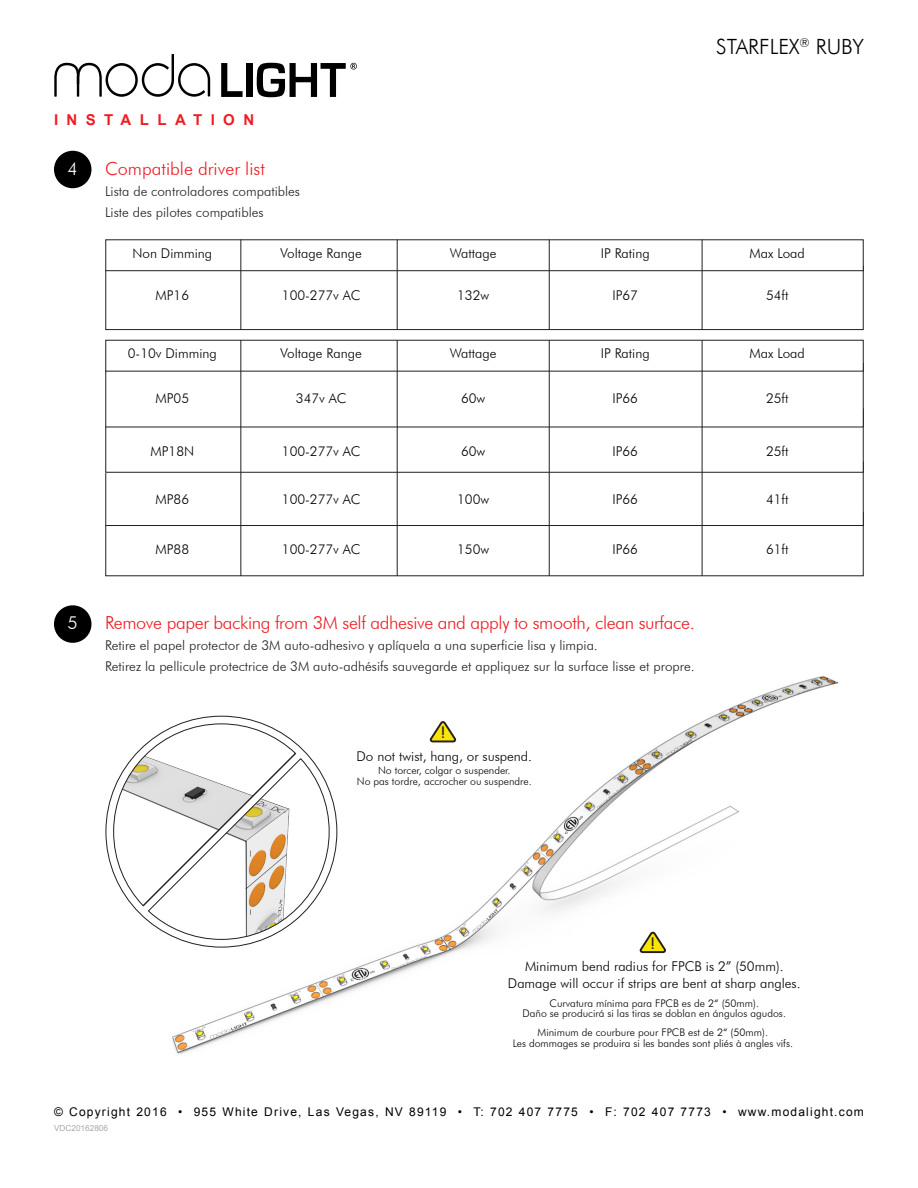
<style>
.page{position:relative;width:918px;height:1188px;background:#fff}
.page>*{position:absolute;margin:0;border:0;box-sizing:border-box;transform-origin:0 0}
.t1{font:300 21px "Futura BT";color:#000001}
.t2{font:300 18px "Futura BT";letter-spacing:-.02em;color:#ee1d23}
.t3{font:300 18px "Futura BT";color:#ee1d23}
.t4{font:300 18px "Futura BT";color:#fff}
.t5{font:condensed 15.45px "Futura Std";color:#231f20}
.t6{font:700 15px "Arial";letter-spacing:.56em;color:#ee1d23}
.t7{font:300 13.5px "Futura BT";color:#000}
.t8{font:300 13.5px "Futura BT";color:#231f20}
.t9{font:12px "Arial";letter-spacing:.1em;color:#000001}
.t10{font:300 10.5px "Futura BT";color:#000}
.t11{font:8.25px "Arial";color:#a8a9ad}
</style>
<div class="page">
<svg style="left:54px;top:54px;width:156px;height:43px"></svg>
<svg style="left:221px;top:63px;width:22px;height:34px"></svg>
<div style="left:246px;top:63px;width:6px;height:34px;background:#000001"></div>
<svg style="left:257px;top:63px;width:100px;height:34px"></svg>
<img style="left:172px;top:676px;width:667px;height:378px">
<div style="left:106px;top:462px;width:757px;height:64px;border:1px solid #231f20"></div>
<div style="left:106px;top:409px;width:757px;height:63px;background:#fff"></div>
<div style="left:106px;top:266px;width:757px;height:64px;border:1px solid #231f20"></div>
<div style="left:106px;top:240px;width:757px;height:31px;background:#fff"></div>
<div style="left:106px;top:240px;width:757px;height:31px;border:1px solid #231f20"></div>
<div style="left:54px;top:151px;width:38px;height:37px;background:#000;border-radius:50%"></div>
<div style="left:54px;top:605px;width:38px;height:38px;background:#000;border-radius:50%"></div>
<svg style="left:105px;top:715px;width:233px;height:233px"></svg>
<hr style="left:241px;top:240px;width:1px;height:90px;background:#231f20">
<hr style="left:241px;top:340px;width:1px;height:236px;background:#231f20">
<hr style="left:397px;top:240px;width:1px;height:90px;background:#231f20">
<hr style="left:397px;top:340px;width:1px;height:236px;background:#231f20">
<hr style="left:549px;top:240px;width:1px;height:90px;background:#231f20">
<hr style="left:549px;top:340px;width:1px;height:236px;background:#231f20">
<hr style="left:702px;top:240px;width:1px;height:90px;background:#231f20">
<hr style="left:702px;top:340px;width:1px;height:236px;background:#231f20">
<svg style="left:428px;top:720px;width:29px;height:23px"></svg>
<svg style="left:637px;top:931px;width:30px;height:23px"></svg>
<p class="t1" style="left:716px;top:33px;width:149px">STARFLEX<sup>®</sup> RUBY</p>
<p class="t6" style="left:54px;top:110px;width:202px">INSTALLATION</p>
<p class="t4" style="left:68px;top:158px;width:12px">4</p>
<p class="t3" style="left:105px;top:158px;width:161px">Compatible driver list</p>
<p class="t8" style="left:105px;top:183px;width:197px">Lista de controladores compatibles</p>
<p class="t8" style="left:105px;top:204px;width:160px">Liste des pilotes compatibles</p>
<p class="t7" style="left:132px;top:245px;width:81px">Non Dimming</p>
<p class="t7" style="left:156px;top:287px;width:35px">MP16</p>
<p class="t7" style="left:281px;top:245px;width:83px">Voltage Range</p>
<p class="t7" style="left:282px;top:287px;width:80px">100-277v AC</p>
<p class="t7" style="left:450px;top:245px;width:48px">Wattage</p>
<p class="t7" style="left:457px;top:287px;width:34px">132w</p>
<p class="t7" style="left:601px;top:245px;width:50px">IP Rating</p>
<p class="t7" style="left:612px;top:287px;width:27px">IP67</p>
<p class="t7" style="left:750px;top:245px;width:57px">Max Load</p>
<p class="t7" style="left:766px;top:287px;width:24px">54ft</p>
<p class="t7" style="left:128px;top:345px;width:90px">0-10v Dimming</p>
<p class="t7" style="left:281px;top:345px;width:83px">Voltage Range</p>
<p class="t7" style="left:450px;top:345px;width:48px">Wattage</p>
<p class="t7" style="left:601px;top:345px;width:50px">IP Rating</p>
<p class="t7" style="left:750px;top:345px;width:57px">Max Load</p>
<p class="t7" style="left:156px;top:390px;width:35px">MP05</p>
<p class="t7" style="left:296px;top:390px;width:52px">347v AC</p>
<p class="t7" style="left:461px;top:390px;width:26px">60w</p>
<p class="t7" style="left:612px;top:390px;width:27px">IP66</p>
<p class="t7" style="left:766px;top:390px;width:24px">25ft</p>
<p class="t7" style="left:151px;top:443px;width:45px">MP18N</p>
<p class="t7" style="left:156px;top:491px;width:35px">MP86</p>
<p class="t7" style="left:156px;top:541px;width:35px">MP88</p>
<p class="t7" style="left:282px;top:443px;width:80px">100-277v AC</p>
<p class="t7" style="left:282px;top:491px;width:80px">100-277v AC</p>
<p class="t7" style="left:282px;top:541px;width:80px">100-277v AC</p>
<p class="t7" style="left:461px;top:443px;width:26px">60w</p>
<p class="t7" style="left:457px;top:491px;width:34px">100w</p>
<p class="t7" style="left:457px;top:541px;width:34px">150w</p>
<p class="t7" style="left:612px;top:443px;width:27px">IP66</p>
<p class="t7" style="left:612px;top:491px;width:27px">IP66</p>
<p class="t7" style="left:612px;top:541px;width:27px">IP66</p>
<p class="t7" style="left:766px;top:443px;width:24px">25ft</p>
<p class="t7" style="left:766px;top:491px;width:24px">41ft</p>
<p class="t7" style="left:766px;top:541px;width:24px">61ft</p>
<p class="t4" style="left:68px;top:612px;width:12px">5</p>
<p class="t2" style="left:105px;top:612px;width:591px">Remove paper backing from 3M self adhesive and apply to smooth, clean surface.</p>
<p class="t8" style="left:105px;top:637px;width:494px">Retire el papel protector de 3M auto-adhesivo y aplíquela a una superficie lisa y limpia.</p>
<p class="t8" style="left:105px;top:658px;width:591px">Retirez la pellicule protectrice de 3M auto-adhésifs sauvegarde et appliquez sur la surface lisse et propre.</p>
<p class="t5" style="left:441px;top:723px;width:5px">!</p>
<p class="t7" style="left:357px;top:748px;width:177px">Do not twist, hang, or suspend.</p>
<p class="t10" style="left:378px;top:764px;width:134px">No torcer, colgar o suspender.</p>
<p class="t10" style="left:357px;top:775px;width:176px">No pas tordre, accrocher ou suspendre.</p>
<p class="t5" style="left:651px;top:934px;width:5px">!</p>
<p class="t7" style="left:525px;top:958px;width:260px">Minimum bend radius for FPCB is 2” (50mm).</p>
<p class="t7" style="left:508px;top:975px;width:294px">Damage will occur if strips are bent at sharp angles.</p>
<p class="t10" style="left:549px;top:997px;width:211px">Curvatura mínima para FPCB es de 2“ (50mm).</p>
<p class="t10" style="left:523px;top:1007px;width:265px">Daño se producirá si las tiras se doblan en ángulos agudos.</p>
<p class="t10" style="left:538px;top:1026px;width:232px">Minimum de courbure pour FPCB est de 2“ (50mm).</p>
<p class="t10" style="left:513px;top:1037px;width:282px">Les dommages se produira si les bandes sont pliés à angles vifs.</p>
<p class="t9" style="left:54px;top:1104px;width:811px">© Copyright 2016 • 955 White Drive, Las Vegas, NV 89119 • T: 702 407 7775 • F: 702 407 7773 • www.modalight.com</p>
<p class="t11" style="left:54px;top:1123px;width:56px">VDC20162806</p>
</div>
